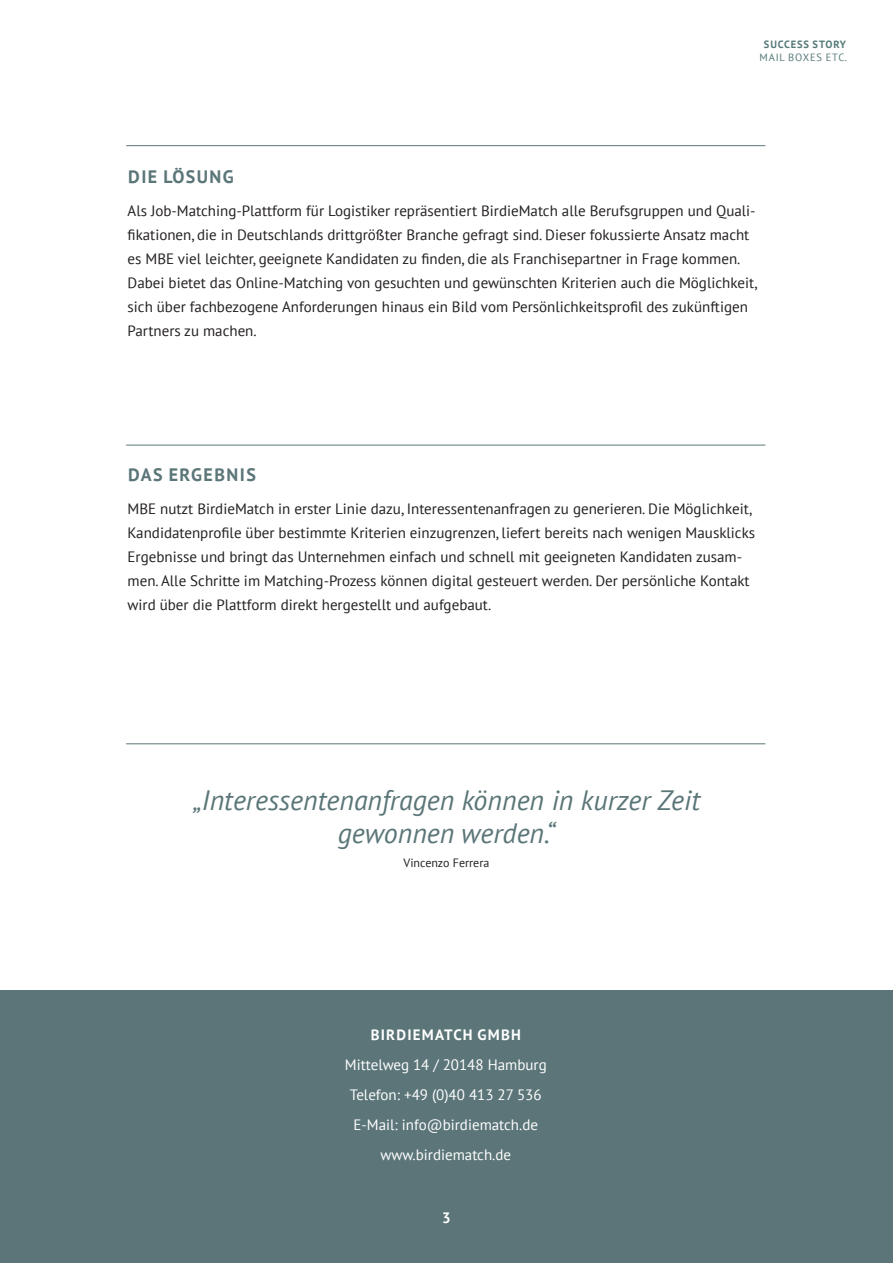
<style>
.page{position:relative;width:893px;height:1263px;background:#fff}
.page>*{position:absolute;margin:0;border:0;box-sizing:border-box;transform-origin:0 0}
.t1{font:italic 27.9px/33.5px "PT Sans";color:#5b7678;text-align:center}
.t2{font:700 18px "PT Sans";letter-spacing:.08em;color:#5b7678}
.t3{font:15px/24px "PT Sans";color:#231f20}
.t4{font:15px/30px "PT Sans";color:#fff;text-align:center}
.t5{font:700 15px "PT Sans";letter-spacing:.08em;color:#fff}
.t6{font:12px "PT Sans";color:#231f20}
.t7{font:10.5px "PT Sans";letter-spacing:.08em;color:#557979}
.t8{font:700 10.5px "PT Sans";letter-spacing:.08em;color:#557979}
</style>
<div class="page">
<div style="left:0;top:991px;width:893px;height:272px;background:#5b7578"></div>
<hr style="left:126px;top:445px;width:639px;height:1px;background:#5b7578">
<hr style="left:126px;top:145px;width:639px;height:1px;background:#5b7578">
<hr style="left:126px;top:743px;width:639px;height:1px;background:#5b7578">
<p class="t8" style="left:764px;top:38px;width:84px">SUCCESS STORY</p>
<p class="t7" style="left:760px;top:50px;width:89px">MAIL BOXES ETC.</p>
<p class="t2" style="left:128px;top:164px;width:107px">DIE LÖSUNG</p>
<p class="t3" style="left:128px;top:198px;width:631px">Als Job-Matching-Plattform für Logistiker repräsentiert BirdieMatch alle Berufsgruppen und Quali&shy;fikationen, die in Deutschlands drittgrößter Branche gefragt sind. Dieser fokussierte Ansatz macht es MBE viel leichter, geeignete Kandidaten zu finden, die als Franchisepartner in Frage kommen.<br>Dabei bietet das Online-Matching von gesuchten und gewünschten Kriterien auch die Möglichkeit, sich über fachbezogene Anforderungen hinaus ein Bild vom Persönlichkeitsprofil des zukünftigen Partners zu machen.</p>
<p class="t2" style="left:128px;top:463px;width:129px">DAS ERGEBNIS</p>
<p class="t3" style="left:128px;top:497px;width:629px">MBE nutzt BirdieMatch in erster Linie dazu, Interessentenanfragen zu generieren. Die Möglichkeit, Kandidatenprofile über bestimmte Kriterien einzugrenzen, liefert bereits nach wenigen Mausklicks Ergebnisse und bringt das Unternehmen einfach und schnell mit geeigneten Kandidaten zusam&shy;men. Alle Schritte im Matching-Prozess können digital gesteuert werden. Der persönliche Kontakt wird über die Plattform direkt hergestellt und aufgebaut.</p>
<h1 class="t1" style="left:193px;top:783px;width:509px">„Interessentenanfragen können in kurzer Zeit gewonnen werden.“</h1>
<p class="t6" style="left:404px;top:855px;width:87px">Vincenzo Ferrera</p>
<p class="t5" style="left:371px;top:1024px;width:152px">BIRDIEMATCH GMBH</p>
<p class="t4" style="left:345px;top:1049px;width:203px">Mittelweg 14 / 20148 Hamburg<br>Telefon: +49 (0)40 413 27 536<br>E-Mail: info@birdiematch.de www.birdiematch.de</p>
<p class="t5" style="left:442px;top:1208px;width:10px">3</p>
</div>
